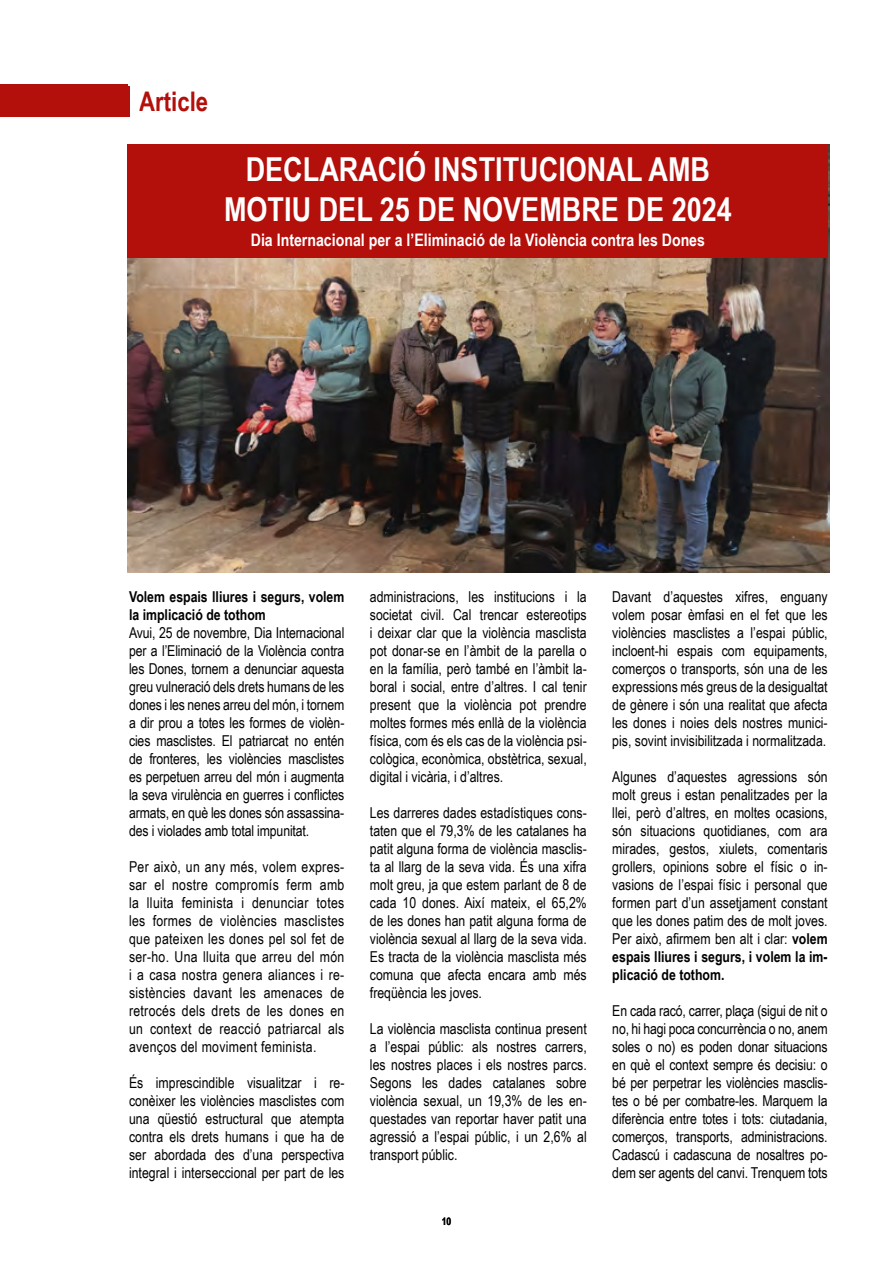
<style>
.page{position:relative;width:893px;height:1263px;background:#fff}
.page>*{position:absolute;margin:0;border:0;box-sizing:border-box;transform-origin:0 0}
.t1{font:700 33px/39.6px "Arial Narrow";color:#fff;text-align:center}
.t2{font:700 27px "Arial Narrow";color:#b30f0b}
.t3{font:700 17.25px "Arial Narrow";color:#fff}
.t4{font:15px/18px "Arial Narrow";color:#000;text-align:justify}
.t5{font:700 15px/18px "Arial Narrow";color:#000}
.t6{font:700 10.5px "Arial Narrow";color:#000}
.s1{font-weight:700}
</style>
<div class="page">
<div style="left:0;top:84px;width:128px;height:31px;background:#b30f0b"></div>
<div style="left:0;top:86px;width:129px;height:30px;background:#b30f0b"></div>
<img style="left:128px;top:145px;width:701px;height:428px">
<div style="left:128px;top:145px;width:700px;height:113px;background:#b30f0b"></div>
<h2 class="t2" style="left:139px;top:81px;width:70px">Article</h2>
<h1 class="t1" style="left:224px;top:148px;width:509px">DECLARACIÓ INSTITUCIONAL AMB<br>MOTIU DEL 25 DE NOVEMBRE DE 2024</h1>
<p class="t3" style="left:251px;top:227px;width:456px">Dia Internacional per a l’Eliminació de la Violència contra les Dones</p>
<p class="t5" style="left:129px;top:587px;width:217px">Volem espais lliures i segurs, volem la implicació de tothom</p>
<p class="t4" style="left:129px;top:623px;width:217px">Avui, 25 de novembre, Dia Internacional per a l’Eliminació de la Violència contra les Dones, tornem a denunciar aquesta greu vulneració dels drets humans de les dones i les nenes arreu del món, i tornem a dir prou a totes les formes de violèn&shy;cies masclistes. El patriarcat no entén de fronteres, les violències masclistes es perpetuen arreu del món i augmenta la seva virulència en guerres i conflictes armats, en què les dones són assassina&shy;des i violades amb total impunitat.</p>
<p class="t4" style="left:129px;top:857px;width:217px">Per això, un any més, volem expres&shy;sar el nostre compromís ferm amb la lluita feminista i denunciar totes les formes de violències masclistes que pateixen les dones pel sol fet de ser-ho. Una lluita que arreu del món i a casa nostra genera aliances i re&shy;sistències davant les amenaces de retrocés dels drets de les dones en un context de reacció patriarcal als avenços del moviment feminista.</p>
<p class="t4" style="left:129px;top:1073px;width:217px">És imprescindible visualitzar i re&shy;conèixer les violències masclistes com una qüestió estructural que atempta contra els drets humans i que ha de ser abordada des d’una perspectiva integral i interseccional per part de les</p>
<p class="t4" style="left:370px;top:587px;width:218px">administracions, les institucions i la societat civil. Cal trencar estereotips i deixar clar que la violència masclista pot donar-se en l’àmbit de la parella o en la família, però també en l’àmbit la&shy;boral i social, entre d’altres. I cal tenir present que la violència pot prendre moltes formes més enllà de la violència física, com és els cas de la violència psi&shy;cològica, econòmica, obstètrica, sexual, digital i vicària, i d’altres.</p>
<p class="t4" style="left:370px;top:803px;width:218px">Les darreres dades estadístiques cons&shy;taten que el 79,3% de les catalanes ha patit alguna forma de violència masclis&shy;ta al llarg de la seva vida. És una xifra molt greu, ja que estem parlant de 8 de cada 10 dones. Així mateix, el 65,2% de les dones han patit alguna forma de violència sexual al llarg de la seva vida.<br>Es tracta de la violència masclista més comuna que afecta encara amb més freqüència les joves.</p>
<p class="t4" style="left:370px;top:1019px;width:218px">La violència masclista continua present a l’espai públic: als nostres carrers, les nostres places i els nostres parcs.<br>Segons les dades catalanes sobre violència sexual, un 19,3% de les en&shy;questades van reportar haver patit una agressió a l’espai públic, i un 2,6% al transport públic.</p>
<p class="t6" style="left:442px;top:1213px;width:11px">10</p>
<p class="t4" style="left:612px;top:587px;width:217px">Davant d’aquestes xifres, enguany volem posar èmfasi en el fet que les violències masclistes a l’espai públic, incloent-hi espais com equipaments, comerços o transports, són una de les expressions més greus de la desigualtat de gènere i són una realitat que afecta les dones i noies dels nostres munici&shy;pis, sovint invisibilitzada i normalitzada.</p>
<p class="t4" style="left:612px;top:767px;width:217px">Algunes d’aquestes agressions són molt greus i estan penalitzades per la llei, però d’altres, en moltes ocasions, són situacions quotidianes, com ara mirades, gestos, xiulets, comentaris grollers, opinions sobre el físic o in&shy;vasions de l’espai físic i personal que formen part d’un assetjament constant que les dones patim des de molt joves.<br>Per això, afirmem ben alt i clar: <span class="s1">volem espais lliures i segurs, i volem la im&shy;plicació de tothom.</span></p>
<p class="t4" style="left:612px;top:1001px;width:217px">En cada racó, carrer, plaça (sigui de nit o no, hi hagi poca concurrència o no, anem soles o no) es poden donar situacions en què el context sempre és decisiu: o bé per perpetrar les violències masclis&shy;tes o bé per combatre-les. Marquem la diferència entre totes i tots: ciutadania, comerços, transports, administracions.<br>Cadascú i cadascuna de nosaltres po&shy;dem ser agents del canvi. Trenquem tots</p>
</div>
